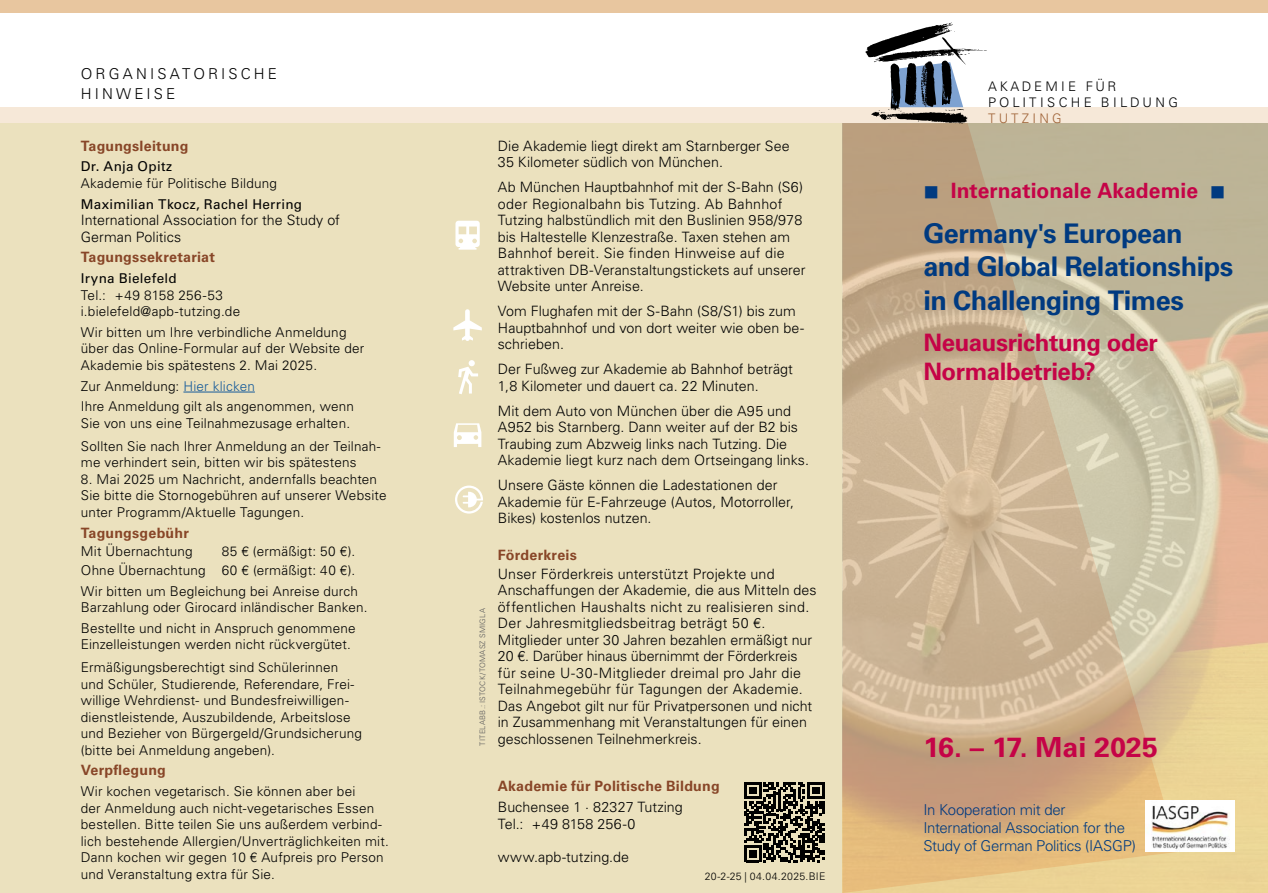
<style>
.page{position:relative;width:1268px;height:893px;background:#fff}
.page>*{position:absolute;margin:0;border:0;box-sizing:border-box;transform-origin:0 0}
.t1{font:700 27.6px "Univers LT Std";color:#c50347}
.t2{font:700 27px/33.3px "Univers LT Std";letter-spacing:-.02em;color:#003a80}
.t3{font:700 24px/28.8px "Univers LT Std";letter-spacing:-.015em;color:#c50347}
.t4{font:700 21px "Univers LT Std";color:#c50347}
.t5{font:300 15px/18px "Univers LT Std";letter-spacing:-.02em;color:#003a80}
.t6{font:300 15px/20.5px "Univers LT Std";letter-spacing:.205em;color:#000}
.t7{font:300 14.25px/16.5px "Univers LT Std";letter-spacing:.005em;color:#000}
.t8{font:700 14.25px "Univers LT Std";letter-spacing:.015em;color:#884628}
.t9{font:300 13.5px/16.5px "Univers LT Std";letter-spacing:.015em;color:#000}
.t10{font:13.5px "Univers LT Std";letter-spacing:.02em;color:#000}
.t11{font:300 13.2px/15.9px "Univers LT Std";letter-spacing:.245em;color:#000}
.t12{font:300 13.2px "Univers LT Std";letter-spacing:.25em;color:#a06438}
.t13{font:300 10.5px "Univers LT Std";letter-spacing:.02em;color:#000}
.t14{font:300 7.5px "Univers LT Std";letter-spacing:.035em;color:#58585a}
.s1{color:#165b9a}
.s2{color:#003a80}
</style>
<div class="page">
<div style="left:0;top:123px;width:842px;height:770px;background:#ebe1be"></div>
<div style="left:0;top:0;width:1267px;height:13px;background:#e8c69f"></div>
<div style="left:0;top:107px;width:1267px;height:16px;background:#f6e8d8"></div>
<svg style="left:865px;top:23px;width:121px;height:100px"></svg>
<svg style="left:458px;top:360px;width:20px;height:34px"></svg>
<svg style="left:455px;top:221px;width:24px;height:29px"></svg>
<svg style="left:455px;top:486px;width:28px;height:28px"></svg>
<svg style="left:453px;top:423px;width:28px;height:24px"></svg>
<svg style="left:453px;top:309px;width:29px;height:32px"></svg>
<svg style="left:744px;top:782px;width:80px;height:80px"></svg>
<hr style="left:183px;top:392px;width:72px;height:1px;background:#165b9a">
<img style="left:842px;top:123px;width:425px;height:770px">
<img style="left:1145px;top:800px;width:88px;height:52px">
<p class="t6" style="left:81px;top:63px;width:198px">ORGANISATORISCHE<br>HINWEISE</p>
<p class="t8" style="left:81px;top:137px;width:109px">Tagungsleitung</p>
<p class="t10" style="left:81px;top:158px;width:93px">Dr. Anja Opitz</p>
<p class="t9" style="left:81px;top:175px;width:198px">Akademie für Politische Bildung</p>
<p class="t10" style="left:81px;top:196px;width:223px">Maximilian Tkocz, Rachel Herring</p>
<p class="t7" style="left:81px;top:212px;width:260px">International Association for the Study of<br>German Politics</p>
<p class="t8" style="left:81px;top:249px;width:136px">Tagungssekretariat</p>
<p class="t10" style="left:81px;top:270px;width:97px">Iryna Bielefeld</p>
<p class="t9" style="left:81px;top:287px;width:161px">Tel.: +49 8158 256-53 i.bielefeld@apb-tutzing.de</p>
<p class="t9" style="left:81px;top:324px;width:285px">Wir bitten um Ihre verbindliche Anmeldung über das Online-Formular auf der Website der<br>Akademie bis spätestens 2. Mai 2025.</p>
<p class="t9" style="left:81px;top:375px;width:275px;line-height:20.7px">Zur Anmeldung: <span class="s1">Hier klicken<br></span>Ihre Anmeldung gilt als angenommen, wenn</p>
<p class="t9" style="left:81px;top:412px;width:301px;line-height:23px">Sie von uns eine Teilnahmezusage erhalten.<br>Sollten Sie nach Ihrer Anmeldung an der Teilnah-</p>
<p class="t9" style="left:81px;top:454px;width:277px">me verhindert sein, bitten wir bis spätestens</p>
<p class="t9" style="left:81px;top:471px;width:307px">8. Mai 2025 um Nachricht, andernfalls beachten<br>Sie bitte die Stornogebühren auf unserer Website unter Programm/Aktuelle Tagungen.</p>
<p class="t8" style="left:81px;top:524px;width:110px">Tagungsgebühr</p>
<p class="t9" style="left:81px;top:543px;width:113px">Mit Übernachtung</p>
<p class="t9" style="left:81px;top:542px;width:276px;line-height:18.6px;text-align:right">85 € (ermäßigt: 50 €).<br>Ohne Übernachtung 60 € (ermäßigt: 40 €).</p>
<p class="t9" style="left:81px;top:583px;width:288px">Wir bitten um Begleichung bei Anreise durch<br>Barzahlung oder Girocard inländischer Banken.</p>
<p class="t9" style="left:81px;top:620px;width:276px">Bestellte und nicht in Anspruch genommene<br>Einzelleistungen werden nicht rückvergütet.</p>
<p class="t9" style="left:81px;top:659px;width:282px">Ermäßigungsberechtigt sind Schülerinnen und Schüler, Studierende, Referendare, Frei&shy;willige Wehrdienst- und Bundesfreiwilligen&shy;dienstleistende, Auszubildende, Arbeitslose und Bezieher von Bürgergeld/Grundsicherung (bitte bei Anmeldung angeben).</p>
<p class="t8" style="left:81px;top:762px;width:87px">Verpflegung</p>
<p class="t9" style="left:81px;top:783px;width:309px">Wir kochen vegetarisch. Sie können aber bei<br>der Anmeldung auch nicht-vegetarisches Essen bestellen. Bitte teilen Sie uns außerdem verbind&shy;lich bestehende Allergien/Unverträglichkeiten mit.<br>Dann kochen wir gegen 10 € Aufpreis pro Person und Veranstaltung extra für Sie.</p>
<p class="t14" style="left:478px;top:746px;width:139px;rotate:-90deg">TITELABB.: ISTOCK/TOMASZ SMIGLA</p>
<p class="t7" style="left:497px;top:137px;width:293px">Die Akademie liegt direkt am Starnberger See<br>35 Kilometer südlich von München.</p>
<p class="t7" style="left:497px;top:179px;width:309px">Ab München Hauptbahnhof mit der S-Bahn (S6) oder Regionalbahn bis Tutzing. Ab Bahnhof Tutzing halbstündlich mit den Buslinien 958/978 bis Haltestelle Klenzestraße. Taxen stehen am Bahnhof bereit. Sie finden Hinweise auf die attraktiven DB-Veranstaltungstickets auf unserer Website unter Anreise.</p>
<p class="t7" style="left:497px;top:303px;width:307px">Vom Flughafen mit der S-Bahn (S8/S1) bis zum<br>Hauptbahnhof und von dort weiter wie oben be&shy;schrieben.</p>
<p class="t7" style="left:497px;top:361px;width:297px">Der Fußweg zur Akademie ab Bahnhof beträgt<br>1,8 Kilometer und dauert ca. 22 Minuten.</p>
<p class="t7" style="left:497px;top:402px;width:313px">Mit dem Auto von München über die A95 und A952 bis Starnberg. Dann weiter auf der B2 bis Traubing zum Abzweig links nach Tutzing. Die Akademie liegt kurz nach dem Ortseingang links.</p>
<p class="t7" style="left:497px;top:477px;width:298px">Unsere Gäste können die Ladestationen der<br>Akademie für E-Fahrzeuge (Autos, Motorroller,<br>Bikes) kostenlos nutzen.</p>
<p class="t8" style="left:497px;top:546px;width:81px">Förderkreis</p>
<p class="t7" style="left:497px;top:565px;width:320px">Unser Förderkreis unterstützt Projekte und Anschaffungen der Akademie, die aus Mitteln des öffentlichen Haushalts nicht zu realisieren sind.<br>Der Jahresmitgliedsbeitrag beträgt 50 €.<br>Mitglieder unter 30 Jahren bezahlen ermäßigt nur 20 €. Darüber hinaus übernimmt der Förderkreis für seine U-30-Mitglieder dreimal pro Jahr die Teilnahmegebühr für Tagungen der Akademie.<br>Das Angebot gilt nur für Privatpersonen und nicht in Zusammenhang mit Veranstaltungen für einen geschlossenen Teilnehmerkreis.</p>
<p class="t8" style="left:497px;top:778px;width:223px">Akademie für Politische Bildung</p>
<p class="t7" style="left:497px;top:799px;width:186px">Buchensee 1 · 82327 Tutzing<br>Tel.: +49 8158 256-0</p>
<p class="t7" style="left:497px;top:849px;width:133px">www.apb-tutzing.de</p>
<p class="t13" style="left:704px;top:870px;width:122px">20-2-25 | 04.04.2025.BIE</p>
<p class="t11" style="left:988px;top:79px;width:191px">AKADEMIE FÜR<br>POLITISCHE BILDUNG</p>
<p class="t12" style="left:988px;top:110px;width:75px">TUTZING</p>
<h3 class="t4" style="left:923px;top:178px;width:303px"><span class="s2">■</span> Internationale Akademie <span class="s2">■</span></h3>
<h2 class="t2" style="left:923px;top:217px;width:311px">Germany's European and Global Relationships in Challenging Times</h2>
<h3 class="t3" style="left:923px;top:329px;width:236px">Neuausrichtung oder<br>Normalbetrieb?</h3>
<h1 class="t1" style="left:923px;top:731px;width:236px">16. – 17. Mai 2025</h1>
<p class="t5" style="left:923px;top:801px;width:214px">In Kooperation mit der<br>International Association for the<br>Study of German Politics (IASGP)</p>
</div>
